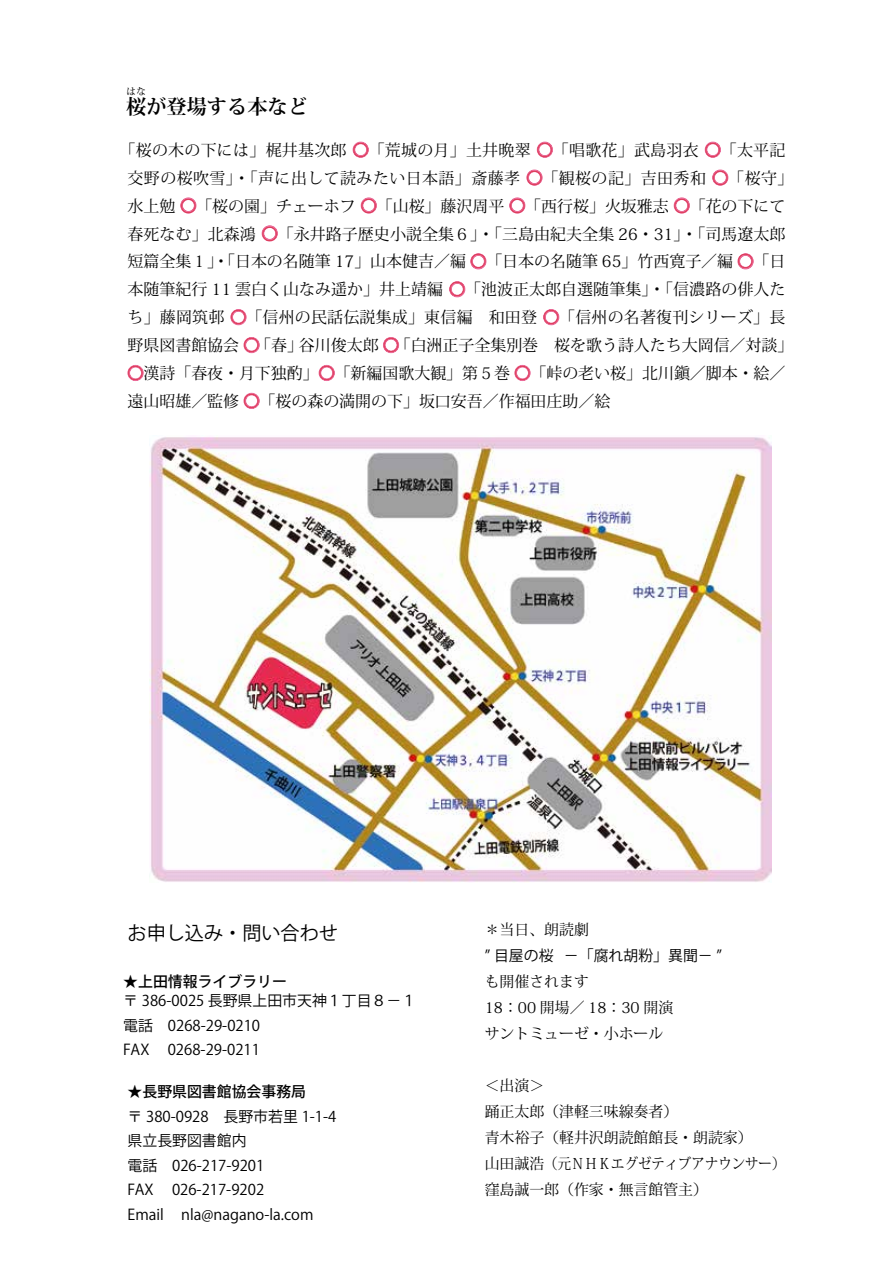
<style>
.page{position:relative;width:893px;height:1263px;background:#fff}
.page>*{position:absolute;margin:0;border:0;box-sizing:border-box;transform-origin:0 0}
.t1{font:700 20.25px "Koz Min Pro";color:#000}
.t2{font:19.2px "Koz Go Pro";color:#000}
.t3{font:15.9px/27.9px "Koz Min Pro";letter-spacing:.005em;color:#000}
.t4{font:15.9px "Koz Min Pro";letter-spacing:.03em;color:#000}
.t5{font:14.85px/24.5px "Koz Go Pro";color:#000}
.t6{font:14.85px/26.1px "Koz Min Pro";color:#000}
.t7{font:500 14.85px "Koz Go Pro";color:#000}
.t8{font:700 10.05px "Koz Min Pro";color:#000}
.s1{color:#d0121b}
</style>
<div class="page">
<img style="left:150px;top:437px;width:622px;height:445px">
<svg style="left:352px;top:141px;width:17px;height:17px"></svg>
<svg style="left:536px;top:141px;width:17px;height:17px"></svg>
<svg style="left:704px;top:141px;width:17px;height:17px"></svg>
<svg style="left:526px;top:169px;width:17px;height:17px"></svg>
<svg style="left:712px;top:169px;width:17px;height:17px"></svg>
<svg style="left:180px;top:197px;width:17px;height:17px"></svg>
<svg style="left:360px;top:197px;width:17px;height:17px"></svg>
<svg style="left:509px;top:197px;width:17px;height:17px"></svg>
<svg style="left:673px;top:197px;width:17px;height:17px"></svg>
<svg style="left:261px;top:225px;width:17px;height:17px"></svg>
<svg style="left:470px;top:253px;width:17px;height:17px"></svg>
<svg style="left:737px;top:253px;width:17px;height:17px"></svg>
<svg style="left:449px;top:281px;width:17px;height:17px"></svg>
<svg style="left:230px;top:309px;width:17px;height:17px"></svg>
<svg style="left:543px;top:309px;width:17px;height:17px"></svg>
<svg style="left:243px;top:337px;width:17px;height:17px"></svg>
<svg style="left:383px;top:337px;width:17px;height:17px"></svg>
<svg style="left:127px;top:364px;width:17px;height:17px"></svg>
<svg style="left:318px;top:364px;width:17px;height:17px"></svg>
<svg style="left:514px;top:364px;width:17px;height:17px"></svg>
<svg style="left:243px;top:392px;width:17px;height:17px"></svg>
<p class="t8" style="left:126px;top:84px;width:22px">はな</p>
<p class="t1" style="left:126px;top:92px;width:183px">桜が登場する本など</p>
<p class="t3" style="left:120px;top:135px;width:667px">「桜の木の下には」梶井基次郎 <span class="s1">○</span>「荒城の月」土井晩翠 <span class="s1">○</span>「唱歌花」武島羽衣 <span class="s1">○</span>「太平記</p>
<p class="t4" style="left:128px;top:167px;width:667px">交野の桜吹雪」・「声に出して読みたい日本語」斎藤孝 <span class="s1">○</span>「観桜の記」吉田秀和 <span class="s1">○</span>「桜守「</p>
<p class="t3" style="left:128px;top:191px;width:659px">水上勉 <span class="s1">○</span>「桜の園」チェーホフ <span class="s1">○</span>「山桜」藤沢周平 <span class="s1">○</span>「西行桜」火坂雅志 <span class="s1">○</span>「花の下にて</p>
<p class="t3" style="left:128px;top:219px;width:659px">春死なむ」北森鴻 <span class="s1">○</span>「永井路子歴史小説全集６」・「三島由紀夫全集 26・31」・「司馬遼太郎</p>
<p class="t3" style="left:128px;top:247px;width:659px">短篇全集１」・「日本の名随筆 17」山本健吉／編 <span class="s1">○</span>「日本の名随筆 65」竹西寛子／編 <span class="s1">○</span>「日</p>
<p class="t3" style="left:128px;top:275px;width:659px">本随筆紀行 11 雲白く山なみ遥か」井上靖編 <span class="s1">○</span>「池波正太郎自選随筆集」・「信濃路の俳人た</p>
<p class="t3" style="left:128px;top:303px;width:659px">ち」藤岡筑邨 <span class="s1">○</span>「信州の民話伝説集成」東信編　和田登 <span class="s1">○</span>「信州の名著復刊シリーズ」長</p>
<p class="t3" style="left:299px;top:331px;width:496px">谷川俊太郎 <span class="s1">○</span>「白洲正子全集別巻　桜を歌う詩人たち大岡信／対談「</p>
<p class="t3" style="left:128px;top:331px;width:177px">野県図書館協会 <span class="s1">○</span>「春」</p>
<p class="t3" style="left:128px;top:359px;width:659px"><span class="s1">○</span>漢詩「春夜・月下独酌」<span class="s1">○</span>「新編国歌大観」第５巻 <span class="s1">○</span>「峠の老い桜」北川鎭／脚本・絵／遠山昭雄／監修 <span class="s1">○</span>「桜の森の満開の下」坂口安吾／作福田庄助／絵</p>
<p class="t2" style="left:128px;top:920px;width:212px">お申し込み・問い合わせ</p>
<p class="t7" style="left:123px;top:972px;width:165px">★上田情報ライブラリー</p>
<p class="t5" style="left:168px;top:989px;width:250px;text-indent:-45px">〒 386-0025 長野県上田市天神１丁目８−１<br>0268-29-0210</p>
<p class="t5" style="left:123px;top:1013px;width:31px">電話</p>
<p class="t5" style="left:123px;top:1038px;width:28px">FAX</p>
<p class="t5" style="left:168px;top:1038px;width:94px">0268-29-0211</p>
<p class="t7" style="left:128px;top:1082px;width:180px">★長野県図書館協会事務局</p>
<p class="t5" style="left:128px;top:1105px;width:210px">〒 380-0928　長野市若里 1-1-4</p>
<p class="t5" style="left:128px;top:1129px;width:121px">県立長野図書館内</p>
<p class="t5" style="left:172px;top:1153px;width:94px">026-217-9201</p>
<p class="t5" style="left:128px;top:1153px;width:31px">電話</p>
<p class="t5" style="left:128px;top:1178px;width:28px">FAX</p>
<p class="t5" style="left:128px;top:1202px;width:38px">Email</p>
<p class="t5" style="left:172px;top:1178px;width:94px">026-217-9202</p>
<p class="t5" style="left:181px;top:1202px;width:134px">nla@nagano l a- .com</p>
<p class="t6" style="left:485px;top:916px;width:106px">＊当日、朗読劇</p>
<p class="t5" style="left:564px;top:943px;width:146px">－「腐れ胡粉」異聞－</p>
<p class="t5" style="left:485px;top:943px;width:70px">” 目屋の桜</p>
<p class="t6" style="left:485px;top:968px;width:190px">も開催されます<br>18：00 開場／ 18：30 開演サントミューゼ・小ホール</p>
<p class="t6" style="left:485px;top:1072px;width:302px">＜出演&lt;<br>踊正太郎（津軽三味線奏者(<br>青木裕子（軽井沢朗読館館長・朗読家(<br>山田誠浩（元ＮＨＫエグゼティブアナウンサー(窪島誠一郎（作家・無言館管主(</p>
<p class="t5" style="left:716px;top:943px;width:7px">“</p>
</div>
